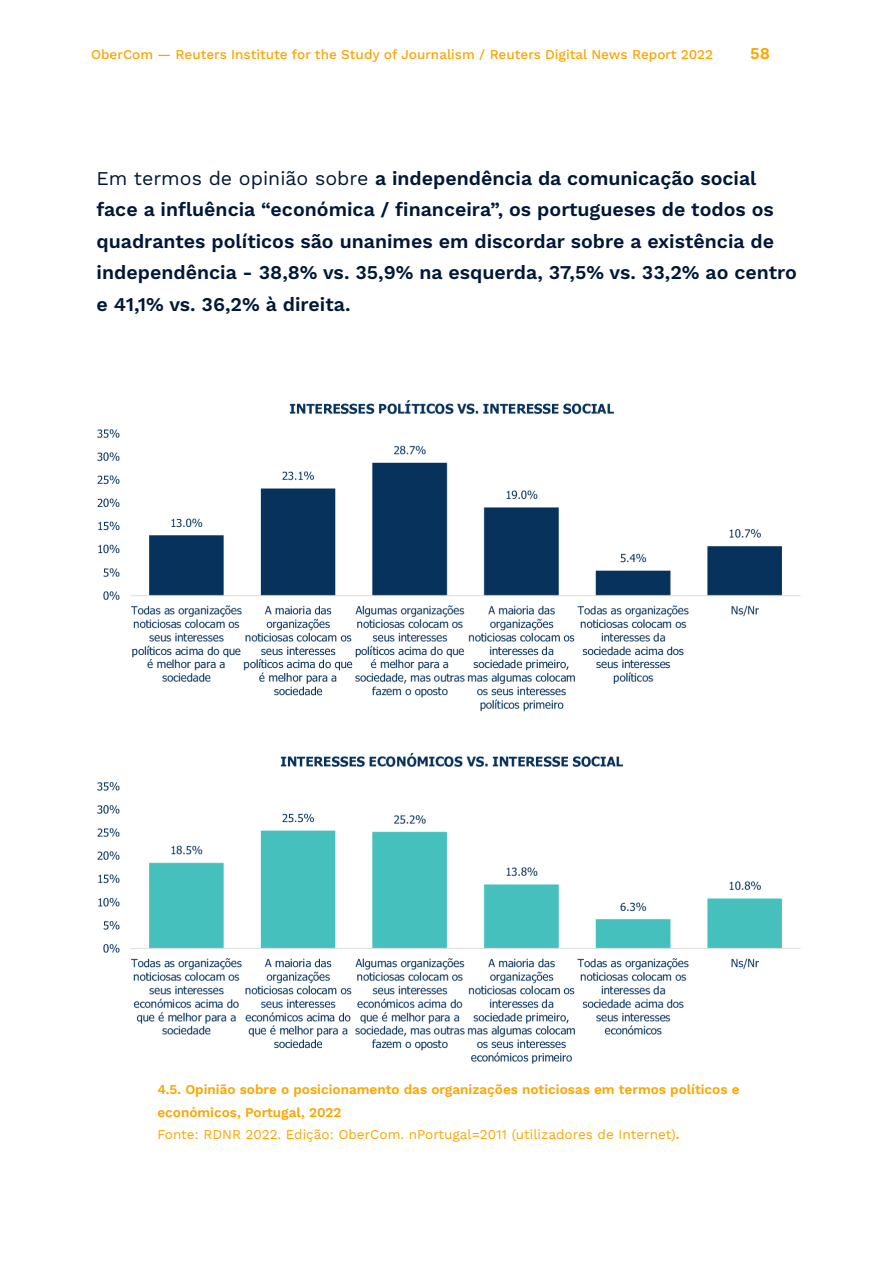
<style>
.page{position:relative;width:893px;height:1263px;background:#fff}
.page>*{position:absolute;margin:0;border:0;box-sizing:border-box;transform-origin:0 0}
.t1{font:600 19.5px/31.5px "Work Sans";color:#001737}
.t2{font:600 16.5px "Work Sans";color:#f9a600}
.t3{font:600 13.5px/22.5px "Work Sans";color:#f9a600}
.t4{font:500 13.5px "Work Sans";color:#f9a600}
.s1{font-weight:400}
</style>
<div class="page">
<img style="left:97px;top:400px;width:704px;height:663px">
<p class="t4" style="left:91px;top:47px;width:624px">OberCom — Reuters Institute for the Study of Journalism / Reuters Digital News Report 2022</p>
<p class="t2" style="left:750px;top:44px;width:21px">58</p>
<p class="t1" style="left:97px;top:163px;width:702px"><span class="s1">Em termos de opinião sobre</span> a independência da comunicação social face a influência “económica / financeira”, os portugueses de todos os quadrantes políticos são unanimes em discordar sobre a existência de independência - 38,8% vs. 35,9% na esquerda, 37,5% vs. 33,2% ao centro e 41,1% vs. 36,2% à direita.</p>
<p class="t3" style="left:157px;top:1079px;width:584px">4.5. Opinião sobre o posicionamento das organizações noticiosas em termos políticos e económicos, Portugal, 2022<br><span class="s1">Fonte: RDNR 2022. Edição: OberCom. nPortugal=2011 (utilizadores de Internet)</span>.</p>
</div>
